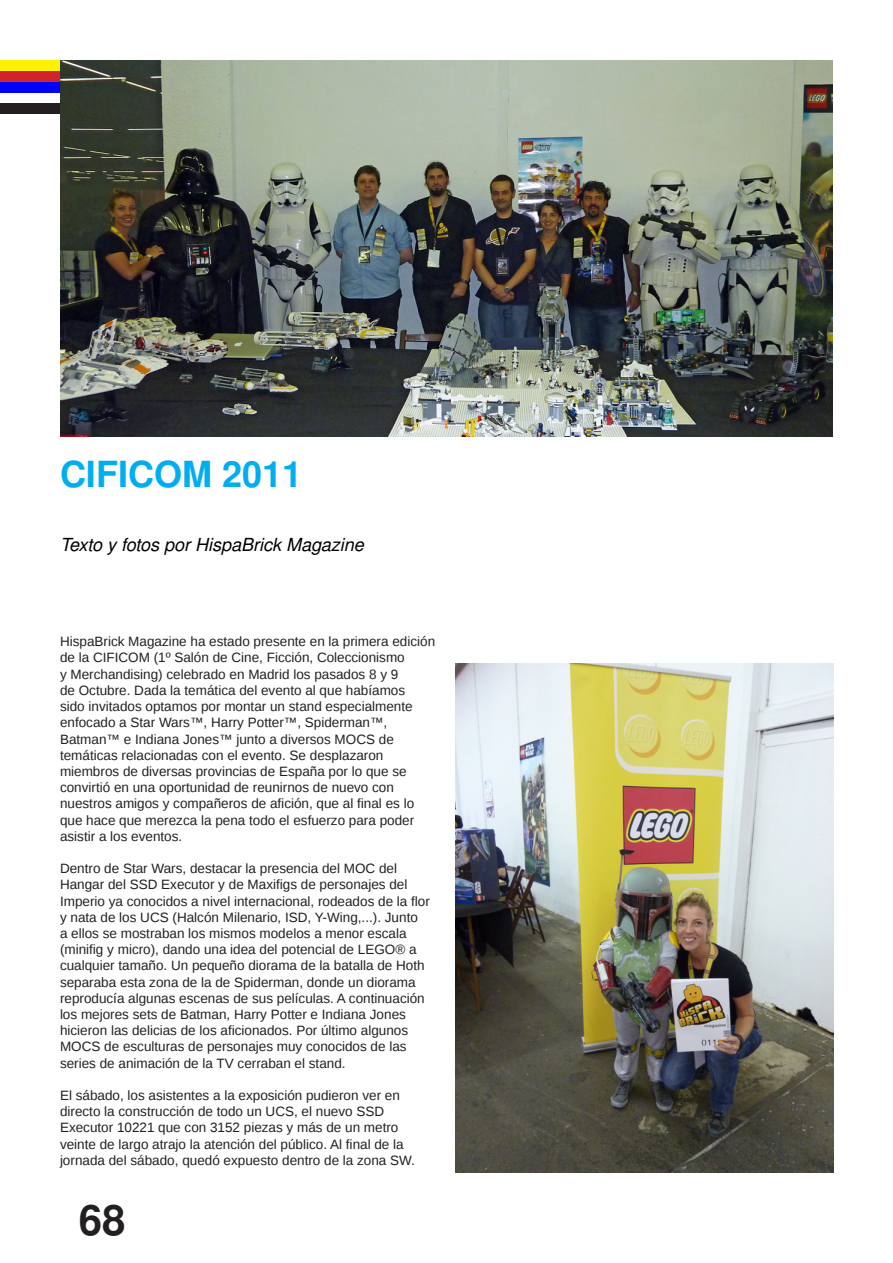
<style>
.page{position:relative;width:893px;height:1263px;background:#fff}
.page>*{position:absolute;margin:0;border:0;box-sizing:border-box;transform-origin:0 0}
.t1{font:700 42px "Free Sans";color:#231f20}
.t2{font:700 36px "Free Sans";color:#00aeef}
.t3{font:italic 18px "Free Sans";color:#000}
.t4{font:13.5px/16.2px "Liberation Sans";color:#231f20}
</style>
<div class="page">
<div style="left:0;top:103px;width:60px;height:11px;background:#231f20"></div>
<div style="left:0;top:82px;width:60px;height:11px;background:#00f"></div>
<div style="left:0;top:71px;width:60px;height:11px;background:#d1232a"></div>
<div style="left:0;top:60px;width:60px;height:11px;background:#fff101"></div>
<img style="left:60px;top:60px;width:773px;height:377px">
<img style="left:455px;top:663px;width:379px;height:510px">
<h2 class="t2" style="left:60px;top:458px;width:244px">CIFICOM 2011</h2>
<h3 class="t3" style="left:60px;top:537px;width:305px">Texto y fotos por HispaBrick Magazine</h3>
<p class="t4" style="left:60px;top:633px;width:377px">HispaBrick Magazine ha estado presente en la primera edición de la CIFICOM (1º Salón de Cine, Ficción, Coleccionismo<br>y Merchandising) celebrado en Madrid los pasados 8 y 9<br>de Octubre. Dada la temática del evento al que habíamos<br>sido invitados optamos por montar un stand especialmente enfocado a Star Wars™, Harry Potter™, Spiderman™, Batman™ e Indiana Jones™ junto a diversos MOCS de temáticas relacionadas con el evento. Se desplazaron miembros de diversas provincias de España por lo que se convirtió en una oportunidad de reunirnos de nuevo con nuestros amigos y compañeros de afición, que al final es lo que hace que merezca la pena todo el esfuerzo para poder asistir a los eventos.</p>
<p class="t4" style="left:60px;top:860px;width:371px">Dentro de Star Wars, destacar la presencia del MOC del Hangar del SSD Executor y de Maxifigs de personajes del Imperio ya conocidos a nivel internacional, rodeados de la flor y nata de los UCS (Halcón Milenario, ISD, Y-Wing,...). Junto<br>a ellos se mostraban los mismos modelos a menor escala (minifig y micro), dando una idea del potencial de LEGO® a cualquier tamaño. Un pequeño diorama de la batalla de Hoth separaba esta zona de la de Spiderman, donde un diorama reproducía algunas escenas de sus películas. A continuación los mejores sets de Batman, Harry Potter e Indiana Jones hicieron las delicias de los aficionados. Por último algunos MOCS de esculturas de personajes muy conocidos de las series de animación de la TV cerraban el stand.</p>
<p class="t4" style="left:60px;top:1087px;width:357px">El sábado, los asistentes a la exposición pudieron ver en directo la construcción de todo un UCS, el nuevo SSD Executor 10221 que con 3152 piezas y más de un metro veinte de largo atrajo la atención del público. Al final de la jornada del sábado, quedó expuesto dentro de la zona SW.</p>
<h1 class="t1" style="left:79px;top:1201px;width:48px">68</h1>
</div>
